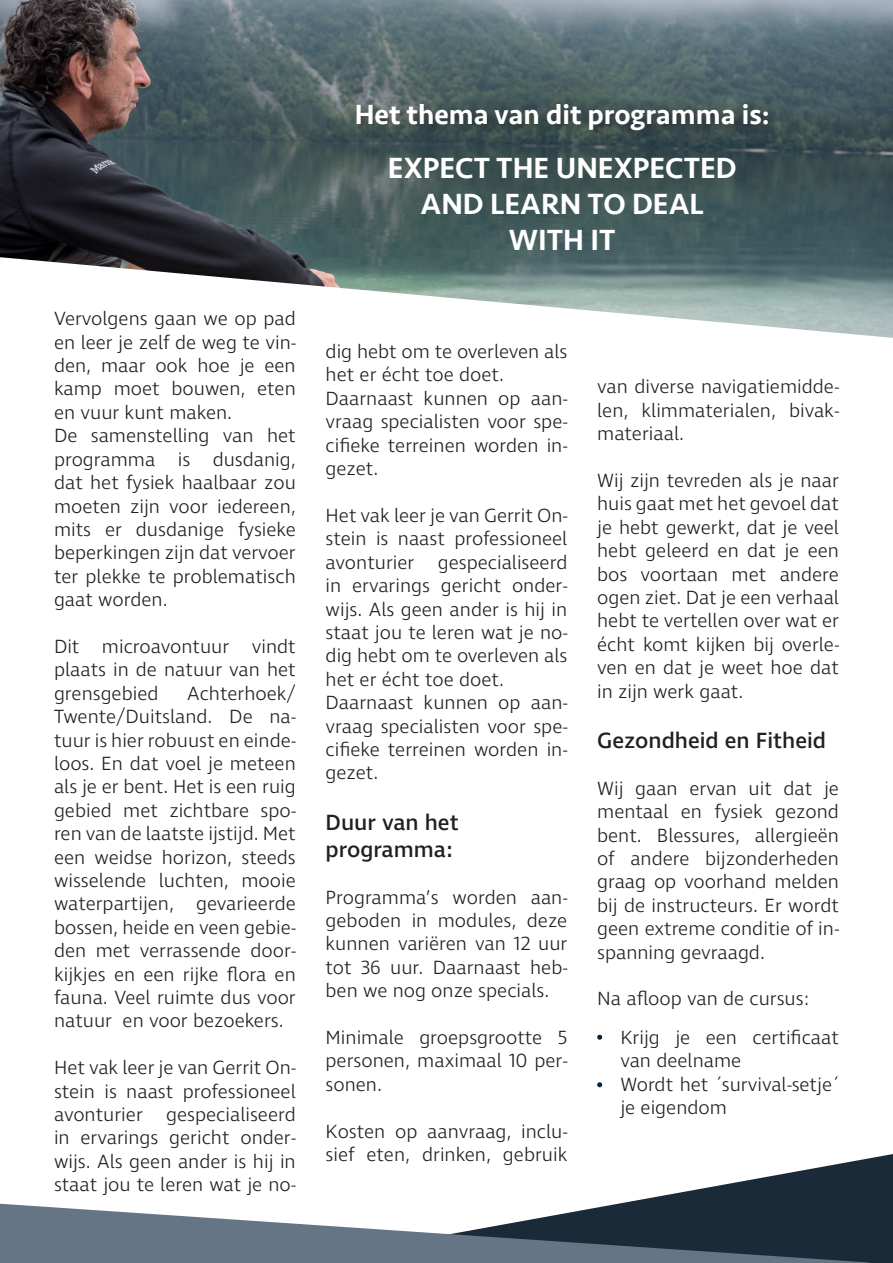
<style>
.page{position:relative;width:893px;height:1263px;background:#fff}
.page>*{position:absolute;margin:0;border:0;box-sizing:border-box;transform-origin:0 0}
.t1{font:500 30px "Seravek";color:#fff}
.t2{font:500 28.5px "Seravek";color:#fff}
.t3{font:500 22.5px "Ingra";color:#231f20}
.t4{font:300 19.5px/23.4px "Ingra";color:#231f20;text-align:justify}
</style>
<div class="page">
<img style="left:0;top:0;width:893px;height:338px">
<div style="left:351px;top:99px;width:428px;height:42px;background:#231f20;opacity:.6"></div>
<svg style="left:597px;top:1035px;width:5px;height:5px"></svg>
<svg style="left:597px;top:1082px;width:5px;height:5px"></svg>
<svg style="left:617px;top:1154px;width:276px;height:109px;fill:#1b2a39"></svg>
<svg style="left:0;top:1204px;width:869px;height:59px;fill:#657586"></svg>
<p class="t4" style="left:54px;top:308px;width:243px">Vervolgens gaan we op pad en leer je zelf de weg te vin&shy;den, maar ook hoe je een kamp moet bouwen, eten en vuur kunt maken.</p>
<p class="t4" style="left:54px;top:425px;width:243px">De samenstelling van het programma is dusdanig, dat het fysiek haalbaar zou moeten zijn voor iedereen, mits er dusdanige fysieke beperkingen zijn dat vervoer ter plekke te problematisch gaat worden.</p>
<p class="t4" style="left:54px;top:636px;width:243px">Dit microavontuur vindt plaats in de natuur van het grensgebied</p>
<p class="t4" style="left:54px;top:682px;width:243px;text-indent:133px">Achterhoek/ Twente/Duitsland. De na&shy;tuur is hier robuust en einde&shy;loos. En dat voel je meteen als je er bent. Het is een ruig gebied met zichtbare spo&shy;ren van de laatste ijstijd. Met een weidse horizon, steeds wisselende luchten, mooie waterpartijen, gevarieerde bossen, heide en veen gebie&shy;den met verrassende door&shy;kijkjes en een rijke flora en fauna. Veel ruimte dus voor natuur en voor bezoekers.</p>
<p class="t4" style="left:54px;top:1057px;width:243px">Het vak leer je van Gerrit On&shy;stein is naast professioneel avonturier gespecialiseerd in ervarings gericht onder&shy;wijs. Als geen ander is hij in staat jou te leren wat je no-</p>
<p class="t2" style="left:355px;top:97px;width:416px">Het thema van dit programma is:</p>
<p class="t1" style="left:388px;top:149px;width:350px">EXPECT THE UNEXPECTED</p>
<p class="t1" style="left:420px;top:185px;width:285px">AND LEARN TO DEAL</p>
<p class="t1" style="left:509px;top:221px;width:108px">WITH IT</p>
<p class="t4" style="left:326px;top:341px;width:243px">dig hebt om te overleven als het er écht toe doet.</p>
<p class="t4" style="left:326px;top:388px;width:243px">Daarnaast kunnen op aan&shy;vraag specialisten voor spe&shy;cifieke terreinen worden in&shy;gezet.</p>
<p class="t4" style="left:326px;top:505px;width:243px">Het vak leer je van Gerrit On&shy;stein is naast professioneel avonturier gespecialiseerd in ervarings gericht onder&shy;wijs. Als geen ander is hij in staat jou te leren wat je no&shy;dig hebt om te overleven als het er écht toe doet.</p>
<p class="t4" style="left:326px;top:692px;width:243px">Daarnaast kunnen op aan&shy;vraag specialisten voor spe&shy;cifieke terreinen worden in&shy;gezet.</p>
<p class="t3" style="left:326px;top:808px;width:135px">Duur van het</p>
<p class="t3" style="left:326px;top:835px;width:129px">programma:</p>
<p class="t4" style="left:326px;top:886px;width:243px">Programma’s worden aan&shy;geboden in modules, deze kunnen variëren van 12 uur tot 36 uur. Daarnaast heb&shy;ben we nog onze specials.</p>
<p class="t4" style="left:326px;top:1027px;width:243px">Minimale groepsgrootte 5 personen, maximaal 10 per&shy;sonen.</p>
<p class="t4" style="left:326px;top:1120px;width:243px">Kosten op aanvraag, inclu&shy;sief eten, drinken, gebruik</p>
<p class="t4" style="left:597px;top:376px;width:243px">van diverse navigatiemidde&shy;len, klimmaterialen, bivak&shy;materiaal.</p>
<p class="t4" style="left:597px;top:470px;width:243px">Wij zijn tevreden als je naar huis gaat met het gevoel dat je hebt gewerkt, dat je veel hebt geleerd en dat je een bos voortaan met andere ogen ziet. Dat je een verhaal hebt te vertellen over wat er écht komt kijken bij overle&shy;ven en dat je weet hoe dat in zijn werk gaat.</p>
<p class="t3" style="left:597px;top:726px;width:230px">Gezondheid en Fitheid</p>
<p class="t4" style="left:597px;top:777px;width:243px">Wij gaan ervan uit dat je mentaal en fysiek gezond bent. Blessures, allergieën of andere bijzonderheden graag op voorhand melden bij de instructeurs. Er wordt geen extreme conditie of in&shy;spanning gevraagd.</p>
<p class="t4" style="left:597px;top:988px;width:213px">Na afloop van de cursus:</p>
<p class="t4" style="left:620px;top:1027px;width:220px">Krijg je een certificaat van deelname</p>
<p class="t4" style="left:620px;top:1073px;width:220px">Wordt het ´survival-setje´ je eigendom</p>
</div>
